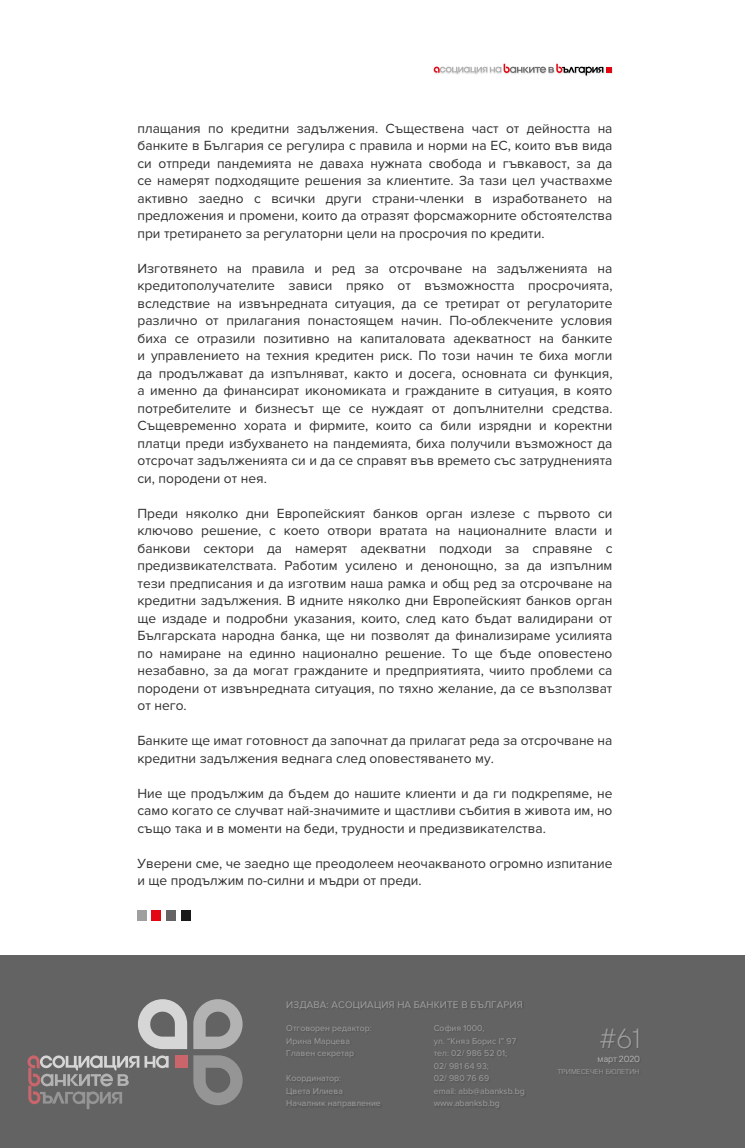
<style>
.page{position:relative;width:745px;height:1148px;background:#fff}
.page>*{position:absolute;margin:0;border:0;box-sizing:border-box;transform-origin:0 0}
.t1{font:300 27.5px "TT Interphases";color:#9e9e9e}
.Paragraph_Style_BG{font:13.75px/17.5px "Proxima Nova";color:#303030;text-align:justify}
.t2{font:10px "Proxima Nova";letter-spacing:.01em;color:#9e9e9e}
.t3{font:8.75px/12.5px "Proxima Nova";color:#9e9e9e}
.t4{font:8.75px "TT Interphases";letter-spacing:-.02em;color:#b2b2b2}
.t5{font:300 7px "TT Interphases";color:#b2b2b2}
</style>
<div class="page">
<svg style="left:434px;top:64px;width:178px;height:11px"></svg>
<div style="left:138px;top:910px;width:9px;height:10px;background:#9e9f9e"></div>
<div style="left:166px;top:910px;width:10px;height:10px;background:#636463"></div>
<div style="left:181px;top:910px;width:10px;height:10px;background:#1a1919"></div>
<div style="left:151px;top:910px;width:10px;height:10px;background:#e30613"></div>
<div style="left:0;top:955px;width:745px;height:193px;background:#636363"></div>
<svg style="left:193px;top:999px;width:50px;height:50px"></svg>
<svg style="left:138px;top:999px;width:49px;height:50px"></svg>
<svg style="left:193px;top:1055px;width:50px;height:50px"></svg>
<div style="left:175px;top:1055px;width:12px;height:12px;background:#c9656b"></div>
<svg style="left:145px;top:1055px;width:24px;height:13px"></svg>
<svg style="left:28px;top:1055px;width:111px;height:54px"></svg>
<div style="left:598px;top:1056px;width:43px;height:9px;background:#5f5f5f"></div>
<div style="left:557px;top:1069px;width:84px;height:7px;background:#5f5f5f"></div>
<div style="left:287px;top:1000px;width:237px;height:11px;background:#5f5f5f"></div>
<p class="Paragraph_Style_BG" style="left:138px;top:119px;width:477px">плащания по кредитни задължения. Съществена част от дейността на банките в България се регулира с правила и норми на ЕС, които във вида си отпреди пандемията не даваха нужната свобода и гъвкавост, за да се намерят подходящите решения за клиентите. За тази цел участвахме активно заедно с всички други страни-членки в изработването на предложения и промени, които да отразят форсмажорните обстоятелства при третирането за регулаторни цели на просрочия по кредити.</p>
<p class="Paragraph_Style_BG" style="left:138px;top:259px;width:477px">Изготвянето на правила и ред за отсрочване на задълженията на кредитополучателите зависи пряко от възможността просрочията, вследствие на извънредната ситуация, да се третират от регулаторите различно от прилагания понастоящем начин. По-облекчените условия биха се отразили позитивно на капиталовата адекватност на банките и управлението на техния кредитен риск. По този начин те биха могли да продължават да изпълняват, както и досега, основната си функция, а именно да финансират икономиката и гражданите в ситуация, в която потребителите и бизнесът ще се нуждаят от допълнителни средства.<br>Същевременно хората и фирмите, които са били изрядни и коректни платци преди избухването на пандемията, биха получили възможност да отсрочат задълженията си и да се справят във времето със затрудненията си, породени от нея.</p>
<p class="Paragraph_Style_BG" style="left:138px;top:504px;width:477px">Преди няколко дни Европейският банков орган излезе с първото си ключово решение, с което отвори вратата на националните власти и банкови сектори да намерят адекватни подходи за справяне с предизвикателствата. Работим усилено и денонощно, за да изпълним тези предписания и да изготвим наша рамка и общ ред за отсрочване на кредитни задължения. В идните няколко дни Европейският банков орган ще издаде и подробни указания, които, след като бъдат валидирани от Българската народна банка, ще ни позволят да финализираме усилията по намиране на единно национално решение. То ще бъде оповестено незабавно, за да могат гражданите и предприятията, чиито проблеми са породени от извънредната ситуация, по тяхно желание, да се възползват от него.</p>
<p class="Paragraph_Style_BG" style="left:138px;top:732px;width:476px">Банките ще имат готовност да започнат да прилагат реда за отсрочване на кредитни задължения веднага след оповестяването му.</p>
<p class="Paragraph_Style_BG" style="left:138px;top:784px;width:477px">Ние ще продължим да бъдем до нашите клиенти и да ги подкрепяме, не само когато се случват най-значимите и щастливи събития в живота им, но също така и в моменти на беди, трудности и предизвикателства.</p>
<p class="Paragraph_Style_BG" style="left:138px;top:854px;width:476px">Уверени сме, че заедно ще преодолеем неочакваното огромно изпитание и ще продължим по-силни и мъдри от преди.</p>
<p class="t2" style="left:286px;top:999px;width:238px">ИЗДАВА: АСОЦИАЦИЯ НА БАНКИТЕ В БЪЛГАРИЯ</p>
<p class="t3" style="left:286px;top:1022px;width:87px">Отговорен редактор:<br>Ирина Марцева<br>Главен секретар</p>
<p class="t3" style="left:286px;top:1072px;width:96px">Координатор:<br>Цвета Илиева<br>Началник направление</p>
<p class="t3" style="left:434px;top:1022px;width:93px">София 1000,<br>ул. “Княз Борис I” 97 тел: 02/ 986 52 01;<br>02/ 981 64 93;<br>02/ 980 76 69<br>email: abb@abanksb.bg www.abanksb.bg</p>
<h1 class="t1" style="left:600px;top:1021px;width:43px">#61</h1>
<p class="t4" style="left:598px;top:1053px;width:44px">март 2020</p>
<p class="t5" style="left:558px;top:1067px;width:83px">тримесечен бюлетин</p>
</div>
